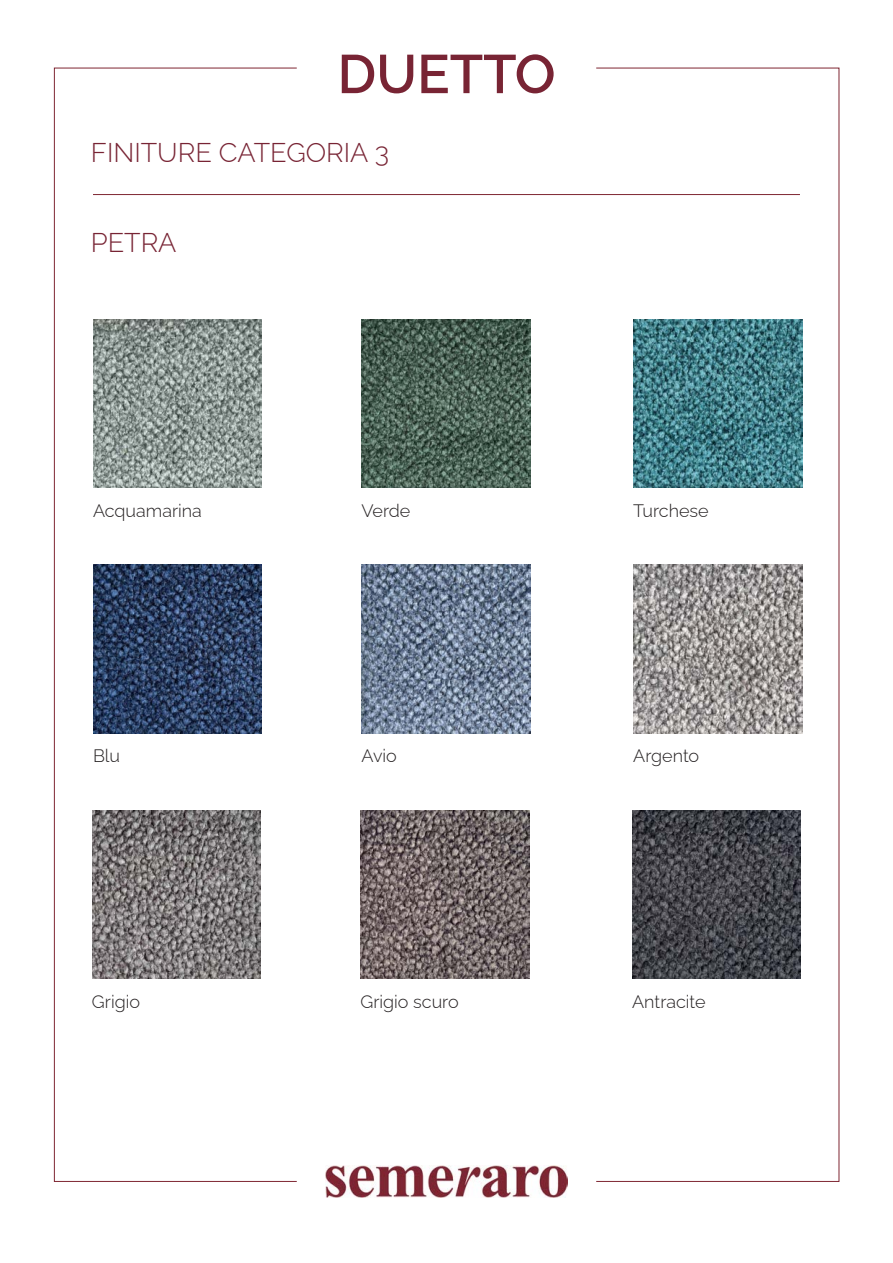
<style>
.page{position:relative;width:893px;height:1263px;background:#fff}
.page>*{position:absolute;margin:0;border:0;box-sizing:border-box;transform-origin:0 0}
.t1{font:600 54.3px "Raleway";color:#782434}
.t2{font:300 27.15px "Raleway";color:#782434}
.t3{font:300 18px "Raleway";color:#231f20}
</style>
<div class="page">
<img style="left:325px;top:1166px;width:243px;height:32px">
<hr style="left:93px;top:194px;width:707px;height:1px;background:#7e2632">
<img style="left:93px;top:319px;width:169px;height:169px">
<img style="left:362px;top:319px;width:168px;height:169px">
<img style="left:633px;top:319px;width:169px;height:169px">
<img style="left:93px;top:565px;width:169px;height:168px">
<img style="left:362px;top:565px;width:168px;height:168px">
<img style="left:633px;top:565px;width:169px;height:168px">
<img style="left:92px;top:810px;width:169px;height:169px">
<img style="left:361px;top:810px;width:168px;height:169px">
<img style="left:632px;top:810px;width:169px;height:169px">
<p class="t1" style="left:337px;top:43px;width:220px">DUETTO</p>
<p class="t2" style="left:91px;top:130px;width:300px">FINITURE CATEGORIA 3</p>
<p class="t2" style="left:91px;top:221px;width:87px">PETRA</p>
<p class="t3" style="left:93px;top:496px;width:110px">Acquamarina</p>
<p class="t3" style="left:361px;top:496px;width:50px">Verde</p>
<p class="t3" style="left:633px;top:496px;width:77px">Turchese</p>
<p class="t3" style="left:93px;top:742px;width:29px">Blu</p>
<p class="t3" style="left:361px;top:742px;width:37px">Avio</p>
<p class="t3" style="left:633px;top:742px;width:67px">Argento</p>
<p class="t3" style="left:92px;top:987px;width:50px">Grigio</p>
<p class="t3" style="left:360px;top:987px;width:100px">Grigio scuro</p>
<p class="t3" style="left:632px;top:987px;width:75px">Antracite</p>
</div>
